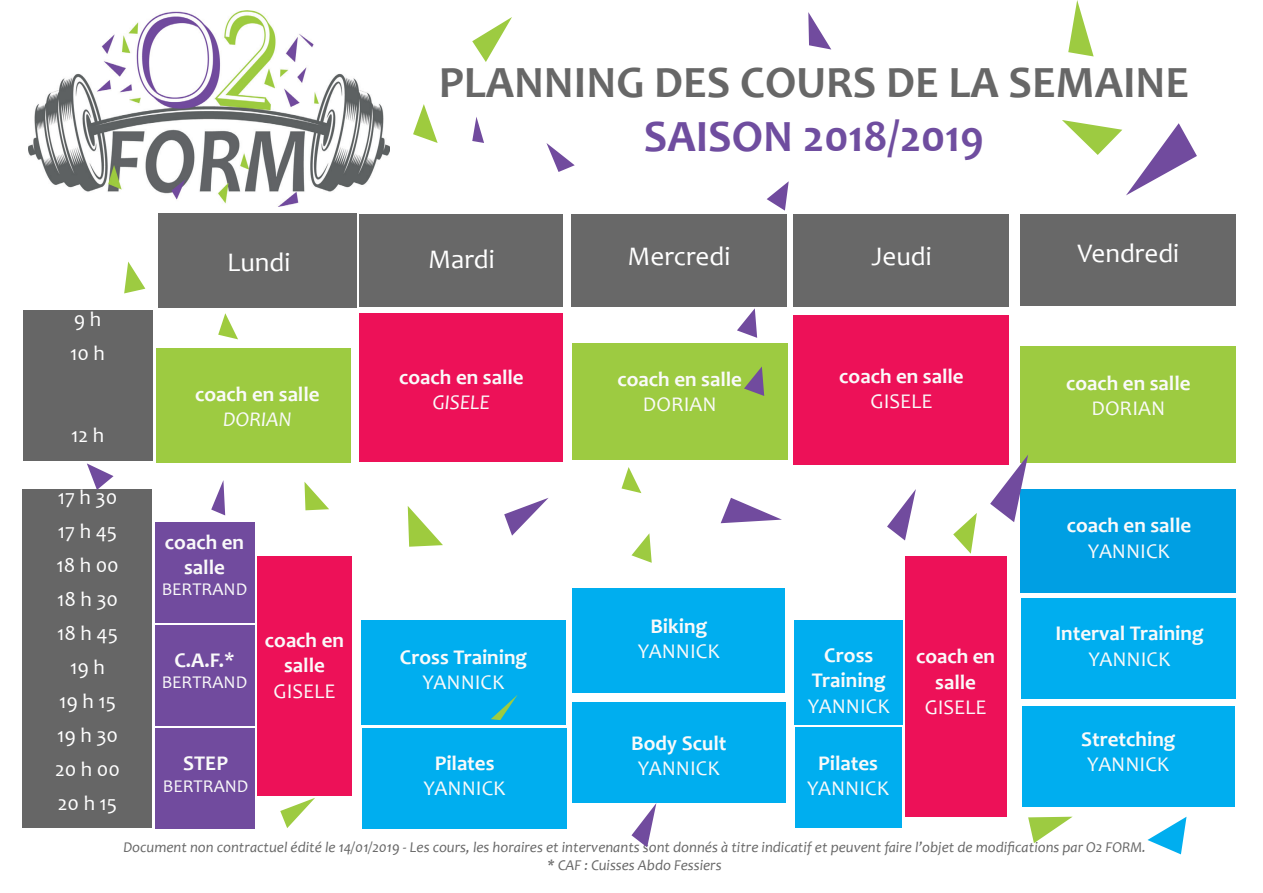
<style>
.page{position:relative;width:1263px;height:893px;background:#fff}
.page>*{position:absolute;margin:0;border:0;box-sizing:border-box;transform-origin:0 0}
.t1{font:700 45px "Candara";color:#676767}
.t2{font:700 45px "Candara";color:#6f4d9f}
.t3{font:27px "Candara";color:#fff}
.t4{font:700 21px/25.2px "Candara";color:#fafafa;text-align:center}
.t5{font:21px "Candara";color:#fafafa}
.t6{font:21px "Candara";color:#fff}
.t7{font:italic 21px "Candara";color:#fafafa}
.t8{font:18px "Candara";color:#fafafa}
.t9{font:italic 15px "Candara";color:#676767}
</style>
<div class="page">
<div style="left:22px;top:489px;width:130px;height:339px;background:#666"></div>
<div style="left:23px;top:310px;width:130px;height:150px;background:#666"></div>
<div style="left:156px;top:349px;width:194px;height:114px;background:#9dcb41"></div>
<div style="left:572px;top:343px;width:216px;height:117px;background:#9dcb41"></div>
<div style="left:1021px;top:346px;width:215px;height:116px;background:#9dcb41"></div>
<div style="left:158px;top:213px;width:199px;height:94px;background:#686868"></div>
<div style="left:360px;top:214px;width:203px;height:92px;background:#686868"></div>
<div style="left:571px;top:214px;width:215px;height:92px;background:#686868"></div>
<div style="left:794px;top:214px;width:215px;height:92px;background:#686868"></div>
<div style="left:1021px;top:215px;width:215px;height:91px;background:#686868"></div>
<div style="left:360px;top:313px;width:203px;height:148px;background:#ed1158"></div>
<div style="left:794px;top:315px;width:215px;height:150px;background:#ed1158"></div>
<div style="left:155px;top:522px;width:100px;height:101px;background:#714b9e"></div>
<div style="left:257px;top:556px;width:95px;height:239px;background:#ed1158"></div>
<div style="left:155px;top:625px;width:100px;height:101px;background:#714b9e"></div>
<div style="left:155px;top:728px;width:100px;height:101px;background:#714b9e"></div>
<div style="left:361px;top:620px;width:205px;height:105px;background:#00aeef"></div>
<div style="left:362px;top:728px;width:204px;height:101px;background:#00aeef"></div>
<div style="left:572px;top:588px;width:213px;height:104px;background:#00aeef"></div>
<div style="left:572px;top:702px;width:214px;height:101px;background:#00aeef"></div>
<div style="left:794px;top:620px;width:108px;height:104px;background:#00aeef"></div>
<div style="left:795px;top:727px;width:107px;height:101px;background:#00aeef"></div>
<div style="left:1021px;top:489px;width:215px;height:104px;background:#009fe3"></div>
<div style="left:905px;top:556px;width:101px;height:261px;background:#ed1158"></div>
<div style="left:1021px;top:598px;width:214px;height:100px;background:#00aeef"></div>
<div style="left:1022px;top:706px;width:212px;height:100px;background:#00aeef"></div>
<svg style="left:413px;top:104px;width:25px;height:39px"></svg>
<svg style="left:1062px;top:120px;width:135px;height:75px"></svg>
<svg style="left:1068px;top:0;width:26px;height:56px"></svg>
<svg style="left:491px;top:695px;width:27px;height:25px"></svg>
<svg style="left:546px;top:143px;width:29px;height:29px"></svg>
<svg style="left:472px;top:117px;width:12px;height:26px"></svg>
<svg style="left:408px;top:506px;width:35px;height:41px"></svg>
<svg style="left:953px;top:513px;width:24px;height:41px"></svg>
<svg style="left:990px;top:455px;width:38px;height:67px"></svg>
<svg style="left:721px;top:498px;width:61px;height:25px"></svg>
<svg style="left:631px;top:533px;width:21px;height:30px"></svg>
<svg style="left:280px;top:798px;width:35px;height:30px"></svg>
<svg style="left:472px;top:17px;width:40px;height:45px"></svg>
<svg style="left:808px;top:12px;width:23px;height:38px"></svg>
<svg style="left:631px;top:803px;width:25px;height:44px"></svg>
<svg style="left:304px;top:482px;width:25px;height:28px"></svg>
<svg style="left:621px;top:467px;width:20px;height:26px"></svg>
<svg style="left:1147px;top:817px;width:39px;height:37px"></svg>
<svg style="left:124px;top:262px;width:21px;height:31px"></svg>
<svg style="left:504px;top:498px;width:45px;height:38px"></svg>
<svg style="left:744px;top:366px;width:20px;height:30px"></svg>
<svg style="left:767px;top:181px;width:22px;height:30px"></svg>
<svg style="left:87px;top:463px;width:27px;height:27px"></svg>
<svg style="left:887px;top:489px;width:29px;height:51px"></svg>
<svg style="left:211px;top:480px;width:14px;height:35px"></svg>
<svg style="left:218px;top:313px;width:20px;height:26px"></svg>
<svg style="left:737px;top:308px;width:20px;height:30px"></svg>
<svg style="left:1028px;top:817px;width:44px;height:26px"></svg>
<img style="left:29px;top:11px;width:360px;height:195px">
<p class="t1" style="left:439px;top:54px;width:752px">PLANNING DES COURS DE LA SEMAINE</p>
<p class="t2" style="left:644px;top:108px;width:342px">SAISON 2018/2019</p>
<p class="t6" style="left:74px;top:306px;width:29px">9 h</p>
<p class="t6" style="left:70px;top:340px;width:36px">10 h</p>
<p class="t6" style="left:71px;top:422px;width:34px">12 h</p>
<p class="t6" style="left:58px;top:484px;width:61px">17 h 30</p>
<p class="t6" style="left:58px;top:518px;width:61px">17 h 45</p>
<p class="t6" style="left:56px;top:552px;width:64px">18 h 00</p>
<p class="t6" style="left:57px;top:586px;width:63px">18 h 30</p>
<p class="t6" style="left:57px;top:620px;width:62px">18 h 45</p>
<p class="t6" style="left:70px;top:654px;width:36px">19 h</p>
<p class="t6" style="left:59px;top:688px;width:59px">19 h 15</p>
<p class="t6" style="left:57px;top:722px;width:63px">19 h 30</p>
<p class="t6" style="left:55px;top:756px;width:66px">20 h 00</p>
<p class="t6" style="left:58px;top:790px;width:61px">20 h 15</p>
<p class="t3" style="left:227px;top:245px;width:65px">Lundi</p>
<p class="t3" style="left:428px;top:242px;width:68px">Mardi</p>
<p class="t3" style="left:627px;top:239px;width:104px">Mercredi</p>
<p class="t3" style="left:871px;top:239px;width:62px">Jeudi</p>
<p class="t3" style="left:1077px;top:236px;width:103px">Vendredi</p>
<p class="t4" style="left:195px;top:381px;width:126px">coach en salle</p>
<p class="t7" style="left:223px;top:406px;width:70px">DORIAN</p>
<p class="t4" style="left:165px;top:529px;width:81px">coach en salle</p>
<p class="t8" style="left:162px;top:578px;width:87px">BERTRAND</p>
<p class="t4" style="left:174px;top:647px;width:62px">C.A.F.*</p>
<p class="t8" style="left:162px;top:671px;width:87px">BERTRAND</p>
<p class="t4" style="left:265px;top:627px;width:81px">coach en salle</p>
<p class="t5" style="left:274px;top:677px;width:63px">GISELE</p>
<p class="t4" style="left:183px;top:750px;width:46px">STEP</p>
<p class="t8" style="left:163px;top:775px;width:87px">BERTRAND</p>
<p class="t4" style="left:399px;top:364px;width:126px">coach en salle</p>
<p class="t7" style="left:433px;top:389px;width:58px">GISELE</p>
<p class="t4" style="left:400px;top:644px;width:129px">Cross Training</p>
<p class="t5" style="left:422px;top:669px;width:84px">YANNICK</p>
<p class="t4" style="left:435px;top:750px;width:61px">Pilates</p>
<p class="t5" style="left:423px;top:775px;width:84px">YANNICK</p>
<p class="t4" style="left:617px;top:366px;width:126px">coach en salle</p>
<p class="t5" style="left:643px;top:391px;width:75px">DORIAN</p>
<p class="t4" style="left:650px;top:613px;width:58px">Biking</p>
<p class="t5" style="left:638px;top:638px;width:84px">YANNICK</p>
<p class="t4" style="left:631px;top:730px;width:97px">Body Scult</p>
<p class="t5" style="left:638px;top:755px;width:84px">YANNICK</p>
<p class="t4" style="left:839px;top:363px;width:126px">coach en salle</p>
<p class="t5" style="left:871px;top:388px;width:63px">GISELE</p>
<p class="t4" style="left:824px;top:642px;width:51px">Cross</p>
<p class="t4" style="left:812px;top:668px;width:75px">Training</p>
<p class="t5" style="left:808px;top:692px;width:84px">YANNICK</p>
<p class="t4" style="left:818px;top:750px;width:61px">Pilates</p>
<p class="t5" style="left:807px;top:775px;width:84px">YANNICK</p>
<p class="t4" style="left:916px;top:644px;width:81px">coach en salle</p>
<p class="t5" style="left:925px;top:694px;width:63px">GISELE</p>
<p class="t4" style="left:1066px;top:371px;width:126px">coach en salle</p>
<p class="t5" style="left:1091px;top:395px;width:75px">DORIAN</p>
<p class="t4" style="left:1067px;top:513px;width:126px">coach en salle</p>
<p class="t5" style="left:1088px;top:538px;width:84px">YANNICK</p>
<p class="t4" style="left:1055px;top:621px;width:150px">Interval Training</p>
<p class="t5" style="left:1088px;top:645px;width:84px">YANNICK</p>
<p class="t4" style="left:1081px;top:726px;width:96px">Stretching</p>
<p class="t5" style="left:1087px;top:751px;width:84px">YANNICK</p>
<p class="t9" style="left:123px;top:838px;width:1024px">Document non contractuel édité le 14/01/2019 - Les cours, les horaires et intervenants sont donnés à titre indicatif et peuvent faire l’objet de modifications par O2 FORM.</p>
<p class="t9" style="left:547px;top:856px;width:175px">* CAF : Cuisses Abdo Fessiers</p>
</div>
